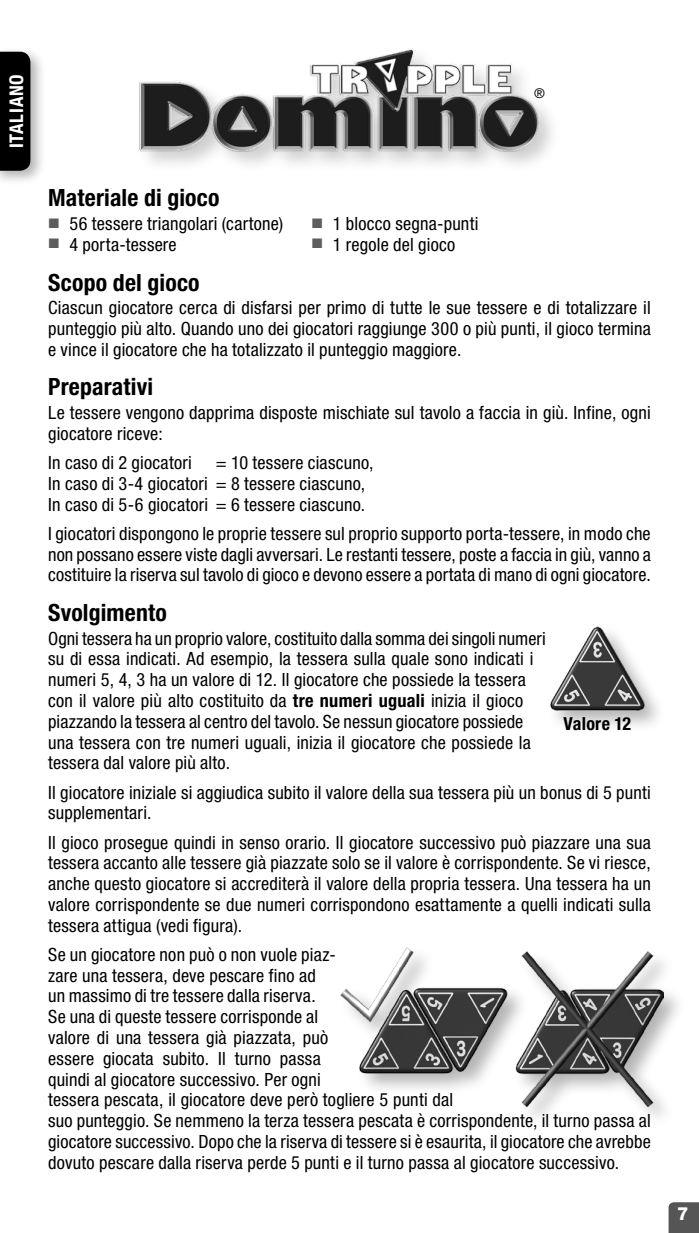
<style>
.page{position:relative;width:699px;height:1233px;background:#fff}
.page>*{position:absolute;margin:0;border:0;box-sizing:border-box;transform-origin:0 0}
.t1{font:700 condensed 23.75px "Helvetica Neue LT Std";letter-spacing:.01em;color:#000}
.t2{font:700 condensed 18.75px "Helvetica Neue";letter-spacing:.04em;color:#fff}
.t3{font:condensed 18.25px/20.8px "Helvetica Neue LT Std";letter-spacing:.01em;color:#000}
.t4{font:700 condensed 18px "Helvetica Neue LT Std";letter-spacing:.015em;color:#000}
.t5{font:800 18px "Helvetica Neue LT Std";color:#fff}
.t6{font:condensed 13.5px "Helvetica Neue LT Std";color:#000}
.s1{font-weight:700}
</style>
<div class="page">
<img style="left:550px;top:626px;width:108px;height:100px">
<div style="left:338px;top:945px;width:348px;height:182px;background:#000;opacity:.3"></div>
<img style="left:340px;top:947px;width:323px;height:158px">
<div style="left:0;top:47px;width:46px;height:139px;background:#000;opacity:.3"></div>
<div style="left:0;top:52px;width:30px;height:119px;background:#000"></div>
<div style="left:136px;top:46px;width:426px;height:128px;background:#000;opacity:.2"></div>
<img style="left:139px;top:48px;width:400px;height:103px">
<svg style="left:668px;top:1202px;width:31px;height:31px"></svg>
<p class="t2" style="left:1px;top:148px;width:76px;rotate:-90deg">ITALIANO</p>
<p class="t6" style="left:534px;top:85px;width:12px">®</p>
<h1 class="t1" style="left:48px;top:183px;width:173px">Materiale di gioco</h1>
<p class="t3" style="left:69px;top:213px;width:215px">56 tessere triangolari (cartone)<br>4 porta-tessere</p>
<h1 class="t1" style="left:48px;top:268px;width:153px">Scopo del gioco</h1>
<p class="t3" style="left:48px;top:297px;width:604px;text-align:justify">Ciascun giocatore cerca di disfarsi per primo di tutte le sue tessere e di totalizzare il punteggio più alto. Quando uno dei giocatori raggiunge 300 o più punti, il gioco termina e vince il giocatore che ha totalizzato il punteggio maggiore.</p>
<h1 class="t1" style="left:48px;top:372px;width:107px">Preparativi</h1>
<p class="t3" style="left:48px;top:402px;width:604px">Le tessere vengono dapprima disposte mischiate sul tavolo a faccia in giù. Infine, ogni giocatore riceve:</p>
<p class="t3" style="left:48px;top:452px;width:145px">In caso di 2 giocatori</p>
<p class="t3" style="left:333px;top:213px;width:147px">1 blocco segna-punti<br>1 regole del gioco</p>
<p class="t3" style="left:48px;top:452px;width:327px;text-indent:167px">= 10 tessere ciascuno,<br>In caso di 3-4 giocatori = 8 tessere ciascuno,<br>In caso di 5-6 giocatori = 6 tessere ciascuno.</p>
<p class="t3" style="left:48px;top:523px;width:604px;text-align:justify">I giocatori dispongono le proprie tessere sul proprio supporto porta-tessere, in modo che non possano essere viste dagli avversari. Le restanti tessere, poste a faccia in giù, vanno a costituire la riserva sul tavolo di gioco e devono essere a portata di mano di ogni giocatore.</p>
<h1 class="t1" style="left:48px;top:598px;width:120px">Svolgimento</h1>
<p class="t3" style="left:48px;top:627px;width:499px">Ogni tessera ha un proprio valore, costituito dalla somma dei singoli numeri su di essa indicati. Ad esempio, la tessera sulla quale sono indicati i numeri 5, 4, 3 ha un valore di 12. Il giocatore che possiede la tessera con il valore più alto costituito da <span class="s1">tre numeri uguali</span> inizia il gioco piazzando la tessera al centro del tavolo. Se nessun giocatore possiede una tessera con tre numeri uguali, inizia il giocatore che possiede la tessera dal valore più alto.</p>
<p class="t3" style="left:48px;top:781px;width:604px">Il giocatore iniziale si aggiudica subito il valore della sua tessera più un bonus di 5 punti supplementari.</p>
<p class="t3" style="left:48px;top:831px;width:604px;text-align:justify">Il gioco prosegue quindi in senso orario. Il giocatore successivo può piazzare una sua tessera accanto alle tessere già piazzate solo se il valore è corrispondente. Se vi riesce, anche questo giocatore si accrediterà il valore della propria tessera. Una tessera ha un valore corrispondente se due numeri corrispondono esattamente a quelli indicati sulla tessera attigua (vedi figura).</p>
<p class="t3" style="left:48px;top:943px;width:604px">Se un giocatore non può o non vuole piaz-<br>zare una tessera, deve pescare fino ad<br>un massimo di tre tessere dalla riserva.<br>Se una di queste tessere corrisponde al<br>valore di una tessera già piazzata, può<br>essere giocata subito. Il turno passa<br>quindi al giocatore successivo. Per ogni<br>tessera pescata, il giocatore deve però togliere 5 punti dal<br>suo punteggio. Se nemmeno la terza tessera pescata è corrispondente, il turno passa al giocatore successivo. Dopo che la riserva di tessere si è esaurita, il giocatore che avrebbe dovuto pescare dalla riserva perde 5 punti e il turno passa al giocatore successivo.</p>
<p class="t4" style="left:563px;top:712px;width:69px">Valore 12</p>
<p class="t5" style="left:677px;top:1202px;width:13px">7</p>
</div>
